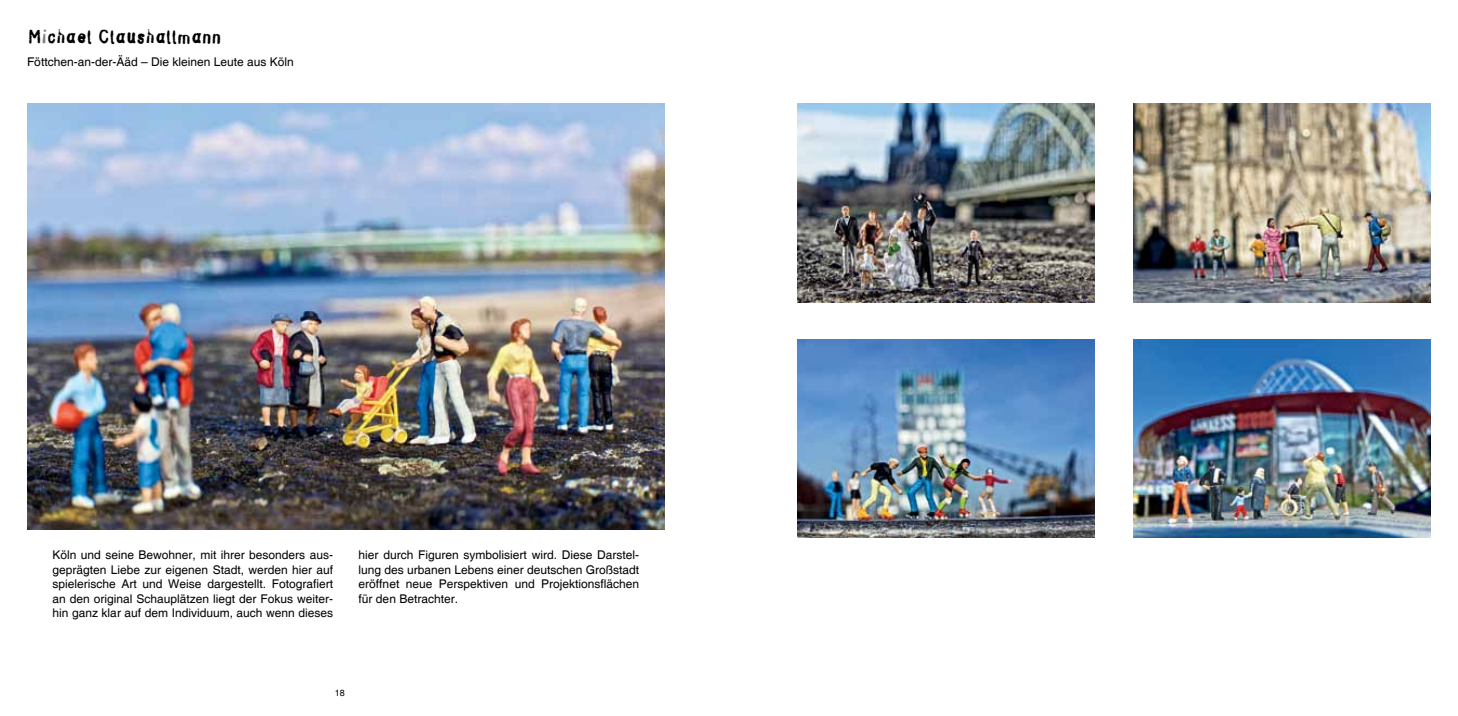
<style>
.page{position:relative;width:1458px;height:716px;background:#fff}
.page>*{position:absolute;margin:0;border:0;box-sizing:border-box;transform-origin:0 0}
.t1{font:18px "Stamp Gothic OT";color:#000}
.t2{font:12px/14.4px "Helvetica";color:#000;text-align:justify}
.t3{font:9px "Helvetica";color:#000}
.s1{color:#808285}
</style>
<div class="page">
<img style="left:1133px;top:339px;width:298px;height:199px">
<img style="left:797px;top:339px;width:298px;height:199px">
<img style="left:1133px;top:104px;width:298px;height:198px">
<img style="left:797px;top:104px;width:298px;height:198px">
<img style="left:27px;top:104px;width:638px;height:425px">
<h1 class="t1" style="left:28px;top:24px;width:195px">M<span class="s1">i</span>chael Claushallmann</h1>
<p class="t2" style="left:27px;top:55px;width:268px">Föttchen-an-der-Ääd – Die kleinen Leute aus Köln</p>
<p class="t2" style="left:53px;top:548px;width:282px">Köln und seine Bewohner, mit ihrer besonders aus&shy;geprägten Liebe zur eigenen Stadt, werden hier auf spielerische Art und Weise dargestellt. Fotografiert an den original Schauplätzen liegt der Fokus weiter&shy;hin ganz klar auf dem Individuum, auch wenn dieses</p>
<p class="t2" style="left:359px;top:548px;width:282px">hier durch Figuren symbolisiert wird. Diese Darstel&shy;lung des urbanen Lebens einer deutschen Großstadt eröffnet neue Perspektiven und Projektionsflächen für den Betrachter.</p>
<p class="t3" style="left:335px;top:687px;width:12px">18</p>
</div>
